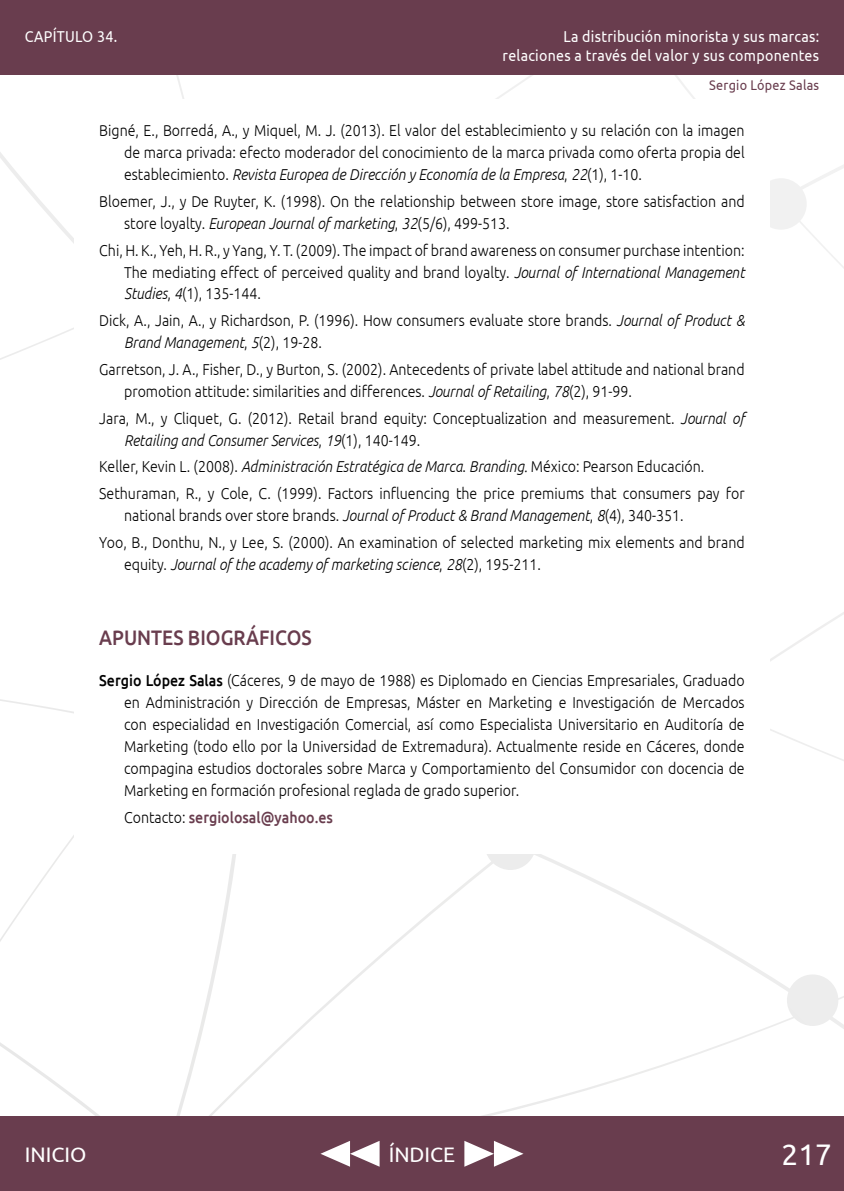
<style>
.page{position:relative;width:844px;height:1191px;background:#fff}
.page>*{position:absolute;margin:0;border:0;box-sizing:border-box;transform-origin:0 0}
.t1{font:29.75px "Ubuntu";color:#fff}
.t2{font:500 21px "Ubuntu";color:#693d4e;scale:.9 1}
.t3{font:21px "Ubuntu";color:#fff}
.t4{font:300 15.75px/21.9px "Ubuntu";color:#000;scale:.9 1}
.t5{font:15.75px/18.9px "Ubuntu";letter-spacing:.02em;color:#fff;text-align:right;scale:.9 1}
.t6{font:italic 300 15.75px "Ubuntu";color:#000;scale:.9 1}
.t7{font:500 15.75px "Ubuntu";color:#693d4e;scale:.9 1}
.t8{font:14px "Ubuntu";letter-spacing:.02em;color:#693d4e;scale:.9 1}
.s1{font-style:italic}
.s2{font-style:normal}
.s3{font-weight:500}
.s4{font-weight:300;color:#000}
</style>
<div class="page">
<svg style="left:214px;top:74px;width:629px;height:176px"></svg>
<div style="left:0;top:1116px;width:843px;height:75px;background:#693d4e"></div>
<svg style="left:464px;top:1141px;width:59px;height:25px"></svg>
<svg style="left:320px;top:1141px;width:59px;height:25px"></svg>
<div style="left:0;top:0;width:843px;height:74px;background:#693d4e"></div>
<div style="left:74px;top:99px;width:695px;height:754px;background:#fff"></div>
<p class="t5" style="left:25px;top:26px;width:104px">CAPÍTULO 34.</p>
<p class="t5" style="left:502px;top:26px;width:353px">La distribución minorista y sus marcas: relaciones a través del valor y sus componentes</p>
<p class="t8" style="left:709px;top:77px;width:123px">Sergio López Salas</p>
<p class="t4" style="left:124px;top:119px;width:690px;text-align:justify;text-indent:-25px">Bigné, E., Borredá, A., y Miquel, M. J. (2013). El valor del establecimiento y su relación con la imagen de marca privada: efecto moderador del conocimiento de la marca privada como oferta propia del establecimiento. <span class="s1">Revista Europea de Dirección y Economía de la Empresa</span>, <span class="s1">22</span>(1), 1-10.</p>
<p class="t4" style="left:124px;top:190px;width:691px;text-indent:-25px">Bloemer, J., y De Ruyter, K. (1998). On the relationship between store image, store satisfaction and store loyalty. <span class="s1">European Journal of marketing</span>, <span class="s1">32</span>(5/6), 499-513.</p>
<p class="t4" style="left:124px;top:239px;width:690px;text-align:justify;text-indent:-25px">Chi, H. K., Yeh, H. R., y Yang, Y. T. (2009). The impact of brand awareness on consumer purchase intention:<br>The mediating effect of perceived quality and brand loyalty. <span class="s1">Journal of International Management Studies</span>, <span class="s1">4</span>(1), 135-144.</p>
<p class="t4" style="left:124px;top:309px;width:690px;text-indent:-25px">Dick, A., Jain, A., y Richardson, P. (1996). How consumers evaluate store brands. <span class="s1">Journal of Product &amp;<br>Brand Management</span>, <span class="s1">5</span>(2), 19-28.</p>
<p class="t4" style="left:124px;top:358px;width:690px;text-indent:-25px">Garretson, J. A., Fisher, D., y Burton, S. (2002). Antecedents of private label attitude and national brand promotion attitude: similarities and differences. <span class="s1">Journal of Retailing</span>, <span class="s1">78</span>(2), 91-99.</p>
<p class="t4" style="left:124px;top:407px;width:690px;text-indent:-25px">Jara, M., y Cliquet, G. (2012). Retail brand equity: Conceptualization and measurement. <span class="s1">Journal of<br>Retailing and Consumer Services</span>, <span class="s1">19</span>(1), 140-149.</p>
<p class="t4" style="left:99px;top:453px;width:718px;line-height:26.8px">Keller, Kevin L. (2008). <span class="s1">Administración Estratégica de Marca</span>. <span class="s1">Branding.</span> México: Pearson Educación.<br>Sethuraman, R., y Cole, C. (1999). Factors influencing the price premiums that consumers pay for</p>
<p class="t4" style="left:99px;top:502px;width:718px;line-height:26.8px;text-indent:25px">national brands over store brands. <span class="s1">Journal of Product &amp; Brand Management</span>, <span class="s1">8</span>(4), 340-351.<br>Yoo, B., Donthu, N., y Lee, S. (2000). An examination of selected marketing mix elements and brand</p>
<p class="t6" style="left:124px;top:555px;width:464px"><span class="s2">equity.</span> Journal of the academy of marketing science<span class="s2">,</span> 28<span class="s2">(2), 195-211.</span></p>
<h2 class="t2" style="left:99px;top:624px;width:237px">APUNTES BIOGRÁFICOS</h2>
<p class="t4" style="left:124px;top:669px;width:691px;text-align:justify;text-indent:-25px"><span class="s3">Sergio López Salas</span> (Cáceres, 9 de mayo de 1988) es Diplomado en Ciencias Empresariales, Graduado en Administración y Dirección de Empresas, Máster en Marketing e Investigación de Mercados con especialidad en Investigación Comercial, así como Especialista Universitario en Auditoría de Marketing (todo ello por la Universidad de Extremadura). Actualmente reside en Cáceres, donde compagina estudios doctorales sobre Marca y Comportamiento del Consumidor con docencia de Marketing en formación profesional reglada de grado superior.</p>
<p class="t7" style="left:124px;top:807px;width:233px"><span class="s4">Contacto:</span> sergiolosal@yahoo.es</p>
<h2 class="t3" style="left:25px;top:1141px;width:63px">INICIO</h2>
<h2 class="t3" style="left:388px;top:1141px;width:68px">ÍNDICE</h2>
<h1 class="t1" style="left:781px;top:1136px;width:52px">217</h1>
</div>
